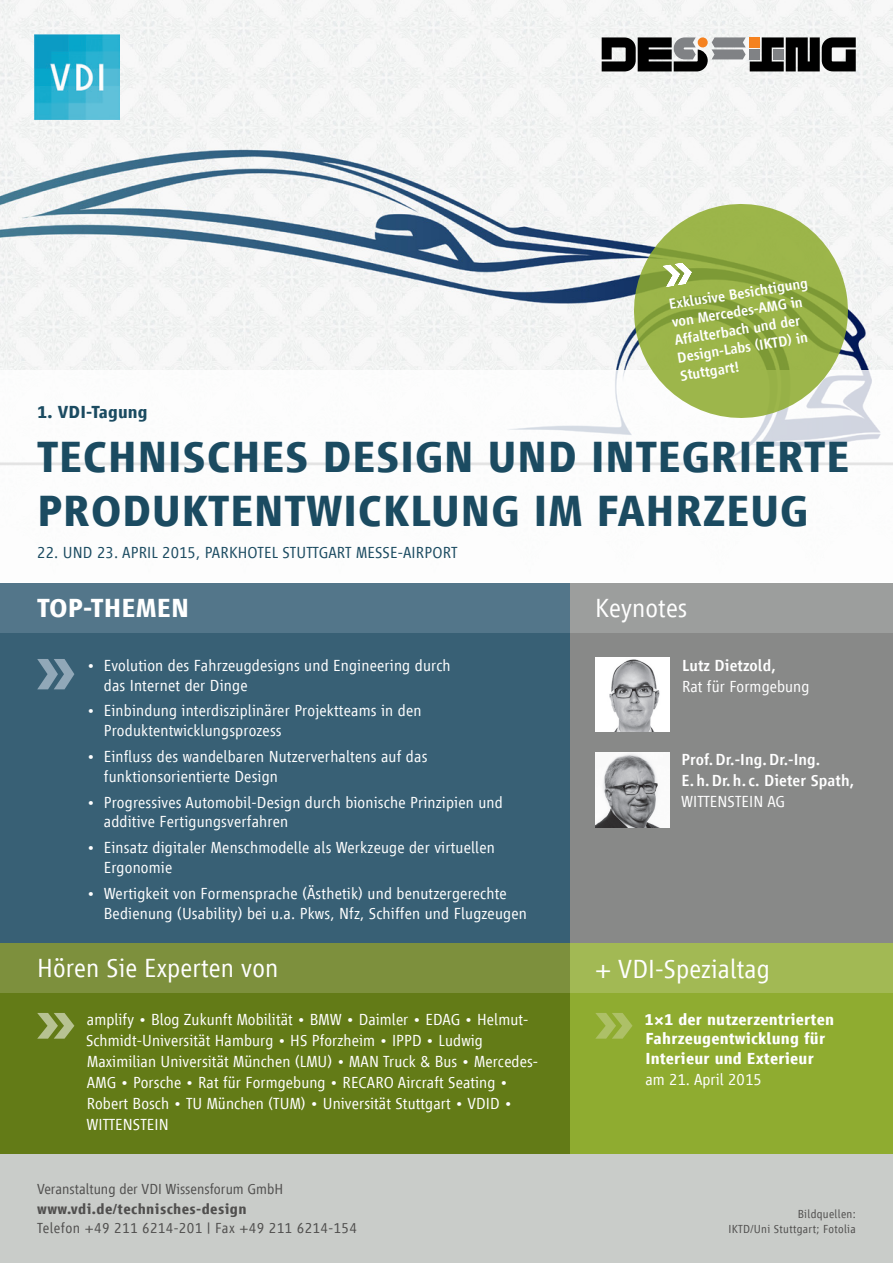
<style>
.page{position:relative;width:893px;height:1263px;background:#fff}
.page>*{position:absolute;margin:0;border:0;box-sizing:border-box;transform-origin:0 0}
.t1{font:700 45px/54px "Vialog LT";letter-spacing:.01em;color:#1b4b61}
.t2{font:300 27px "Vialog LT";letter-spacing:.005em;color:#fff}
.t3{font:700 27px "Vialog LT";letter-spacing:.005em;color:#fff}
.t4{font:700 18px "Vialog LT";letter-spacing:.01em;color:#1b4b61}
.t5{font:300 16.5px/19.8px "Vialog LT";letter-spacing:.01em;color:#fff}
.t6{font:700 16.5px/19.8px "Vialog LT";letter-spacing:.01em;color:#fff}
.t7{font:500 16.5px/21px "Vialog LT";letter-spacing:.005em;color:#fff}
.t8{font:300 16.5px "Vialog LT";letter-spacing:.01em;color:#1b4b61}
.t9{font:500 15px/18px "Vialog LT";color:#fff}
.t10{font:300 15px "Vialog LT";letter-spacing:.025em;color:#504f4e}
.t11{font:300 15px "Vialog LT";color:#504f4e}
.t12{font:700 15px "Vialog LT";letter-spacing:.025em;color:#504f4e}
.t13{font:300 12px/15px "Vialog LT";letter-spacing:.025em;color:#504f4e;text-align:right}
</style>
<div class="page">
<img style="left:0;top:0;width:893px;height:370px">
<div style="left:0;top:1153px;width:893px;height:110px;background:#c9ccc9"></div>
<img style="left:34px;top:34px;width:85px;height:85px">
<div style="left:0;top:583px;width:570px;height:49px;background:#53768a"></div>
<div style="left:0;top:632px;width:570px;height:335px;background:#386075"></div>
<svg style="left:37px;top:659px;width:37px;height:30px"></svg>
<div style="left:570px;top:583px;width:323px;height:49px;background:#9c9e9d"></div>
<div style="left:570px;top:632px;width:323px;height:335px;background:#888988"></div>
<svg style="left:626px;top:196px;width:230px;height:230px;fill:#9cb64a"></svg>
<svg style="left:663px;top:263px;width:29px;height:24px"></svg>
<img style="left:595px;top:657px;width:74px;height:75px">
<img style="left:595px;top:753px;width:75px;height:74px">
<div style="left:0;top:992px;width:570px;height:161px;background:#637b17"></div>
<div style="left:0;top:943px;width:570px;height:49px;background:#7d903d"></div>
<svg style="left:37px;top:1013px;width:37px;height:26px"></svg>
<div style="left:570px;top:943px;width:323px;height:50px;background:#a2b954"></div>
<div style="left:570px;top:992px;width:323px;height:161px;background:#8fac30"></div>
<svg style="left:595px;top:1013px;width:37px;height:26px"></svg>
<svg style="left:602px;top:37px;width:254px;height:34px"></svg>
<p class="t9" style="left:668px;top:296px;width:142px;rotate:-9deg">Exklusive Besichtigung von Mercedes-AMG in<br>Affalterbach und der<br>Design-Labs (IKTD) in<br>Stuttgart!</p>
<p class="t4" style="left:37px;top:402px;width:112px">1. VDI-Tagung</p>
<h1 class="t1" style="left:37px;top:430px;width:814px">TECHNISCHES DESIGN UND INTEGRIERTE<br>PRODUKTENTWICKLUNG IM FAHRZEUG</h1>
<p class="t8" style="left:37px;top:544px;width:422px">22. UND 23. APRIL 2015, PARKHOTEL STUTTGART MESSE-AIRPORT</p>
<h2 class="t3" style="left:37px;top:593px;width:153px">TOP-THEMEN</h2>
<h2 class="t2" style="left:595px;top:593px;width:94px">Keynotes</h2>
<p class="t7" style="left:682px;top:655px;width:95px">Lutz Dietzold,</p>
<p class="t5" style="left:682px;top:676px;width:129px">Rat für Formgebung</p>
<p class="t5" style="left:104px;top:655px;width:348px;text-indent:-17px">• Evolution des Fahrzeugdesigns und Engineering durch das Internet der Dinge</p>
<p class="t5" style="left:104px;top:701px;width:319px;text-indent:-17px">• Einbindung interdisziplinärer Projektteams in den<br>Produktentwicklungsprozess</p>
<p class="t5" style="left:104px;top:746px;width:325px;text-indent:-17px">• Einfluss des wandelbaren Nutzerverhaltens auf das funktionsorientierte Design</p>
<p class="t5" style="left:104px;top:792px;width:401px;text-indent:-17px">• Progressives Automobil-Design durch bionische Prinzipien und additive Fertigungsverfahren</p>
<p class="t5" style="left:104px;top:838px;width:393px;text-indent:-17px">• Einsatz digitaler Menschmodelle als Werkzeuge der virtuellen<br>Ergonomie</p>
<p class="t5" style="left:104px;top:883px;width:425px;text-indent:-17px">• Wertigkeit von Formensprache (Ästhetik) und benutzergerechte<br>Bedienung (Usability) bei u.a. Pkws, Nfz, Schiffen und Flugzeugen</p>
<p class="t7" style="left:681px;top:749px;width:174px">Prof.Dr.-Ing.Dr.-Ing.<br>E. h.Dr. h. c. Dieter Spath,</p>
<p class="t5" style="left:681px;top:792px;width:105px">WITTENSTEIN AG</p>
<h2 class="t2" style="left:37px;top:953px;width:243px">Hören Sie Experten von</h2>
<p class="t5" style="left:86px;top:1009px;width:454px;line-height:21px">amplify • Blog Zukunft Mobilität • BMW • Daimler • EDAG • Helmut-Schmidt-Universität Hamburg • HS Pforzheim • IPPD • Ludwig Maximilian Universität München (LMU) • MAN Truck &amp; Bus • Mercedes-AMG • Porsche • Rat für Formgebung • RECARO Aircraft Seating • Robert Bosch • TU München (TUM) • Universität Stuttgart • VDID • WITTENSTEIN</p>
<p class="t11" style="left:37px;top:1181px;width:247px">Veranstaltung der VDI Wissensforum GmbH</p>
<p class="t12" style="left:37px;top:1200px;width:211px">www.vdi.de/technisches-design</p>
<p class="t10" style="left:37px;top:1220px;width:321px">Telefon +49 211 6214-201 | Fax +49 211 6214-154</p>
<h2 class="t2" style="left:595px;top:954px;width:176px">+ VDI-Spezialtag</h2>
<p class="t6" style="left:644px;top:1009px;width:191px">1×1 der nutzerzentrierten<br>Fahrzeugentwicklung für<br>Interieur und Exterieur</p>
<p class="t5" style="left:645px;top:1070px;width:118px">am 21. April 2015</p>
<p class="t13" style="left:728px;top:1206px;width:129px">Bildquellen:<br>IKTD/Uni Stuttgart; Fotolia</p>
</div>
